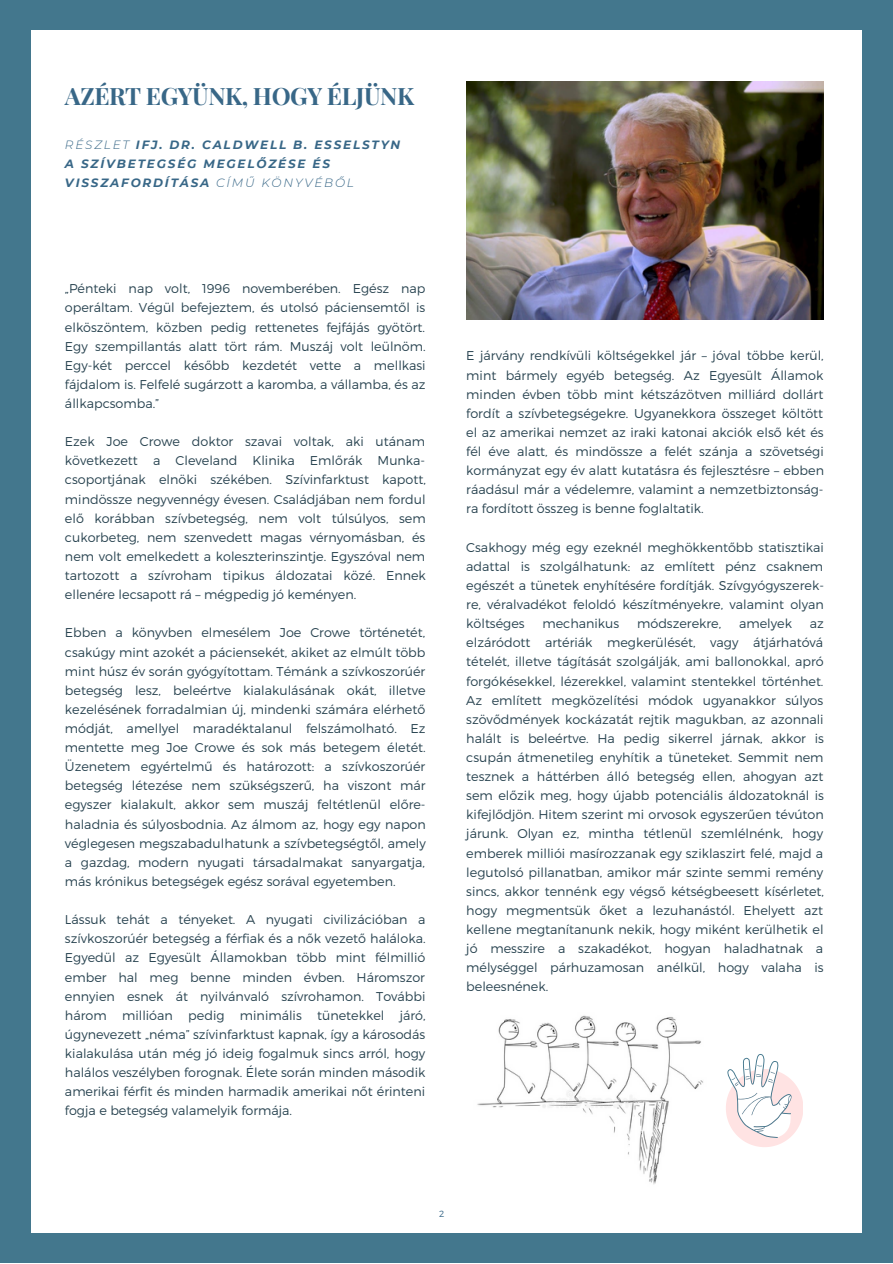
<style>
.page{position:relative;width:893px;height:1264px;background:#fff}
.page>*{position:absolute;margin:0;border:0;box-sizing:border-box;transform-origin:0 0}
.t1{font:700 24px "Playfair Display";letter-spacing:-.02em;color:#386787}
.t2{font:300 12.75px/19px "Montserrat";color:#284350;text-align:justify}
.t3{font:italic 700 12px/19px "Montserrat";letter-spacing:.15em;color:#386787}
.t4{font:300 9px "Montserrat";color:#386787}
.s1{font-weight:300}
</style>
<div class="page">
<div style="left:0;top:0;width:892px;height:1262px;background:#43778d"></div>
<div style="left:31px;top:30px;width:830px;height:1202px;background:#fff"></div>
<img style="left:466px;top:82px;width:357px;height:237px">
<img style="left:477px;top:1015px;width:226px;height:170px">
<svg style="left:726px;top:1054px;width:76px;height:93px"></svg>
<p class="t1" style="left:65px;top:79px;width:350px">AZÉRT EGYÜNK, HOGY ÉLJÜNK</p>
<p class="t3" style="left:65px;top:135px;width:337px"><span class="s1">RÉSZLET</span> IFJ. DR. CALDWELL B. ESSELSTYN</p>
<p class="t3" style="left:65px;top:154px;width:290px">A SZÍVBETEGSÉG MEGELŐZÉSE ÉS<br>VISSZAFORDÍTÁSA <span class="s1">CÍMŰ KÖNYVÉBŐL</span></p>
<p class="t2" style="left:65px;top:278px;width:362px">„Pénteki nap volt, 1996 novemberében. Egész nap operáltam. Végül befejeztem, és utolsó páciensemtől is elköszöntem, közben pedig rettenetes fejfájás gyötört.<br>Egy szempillantás alatt tört rám. Muszáj volt leülnöm.<br>Egy-két perccel később kezdetét vette a mellkasi fájdalom is. Felfelé sugárzott a karomba, a vállamba, és az állkapcsomba.”</p>
<p class="t2" style="left:65px;top:431px;width:362px">Ezek Joe Crowe doktor szavai voltak, aki utánam következett a Cleveland Klinika Emlőrák Munka&shy;csoportjának elnöki székében. Szívinfarktust kapott, mindössze negyvennégy évesen. Családjában nem fordul elő korábban szívbetegség, nem volt túlsúlyos, sem cukorbeteg, nem szenvedett magas vérnyomásban, és nem volt emelkedett a koleszterinszintje. Egyszóval nem tartozott a szívroham tipikus áldozatai közé. Ennek ellenére lecsapott rá – mégpedig jó keményen.</p>
<p class="t2" style="left:65px;top:622px;width:362px">Ebben a könyvben elmesélem Joe Crowe történetét, csakúgy mint azokét a páciensekét, akiket az elmúlt több mint húsz év során gyógyítottam. Témánk a szívkoszorúér betegség lesz, beleértve kialakulásának okát, illetve kezelésének forradalmian új, mindenki számára elérhető módját, amellyel maradéktalanul felszámolható. Ez mentette meg Joe Crowe és sok más betegem életét.<br>Üzenetem egyértelmű és határozott: a szívkoszorúér betegség létezése nem szükségszerű, ha viszont már egyszer kialakult, akkor sem muszáj feltétlenül előre&shy;haladnia és súlyosbodnia. Az álmom az, hogy egy napon véglegesen megszabadulhatunk a szívbetegségtől, amely a gazdag, modern nyugati társadalmakat sanyargatja, más krónikus betegségek egész sorával egyetemben.</p>
<p class="t2" style="left:65px;top:909px;width:362px">Lássuk tehát a tényeket. A nyugati civilizációban a szívkoszorúér betegség a férfiak és a nők vezető haláloka.<br>Egyedül az Egyesült Államokban több mint félmillió ember hal meg benne minden évben. Háromszor ennyien esnek át nyilvánvaló szívrohamon. További három millióan pedig minimális tünetekkel járó, úgynevezett „néma” szívinfarktust kapnak, így a károsodás kialakulása után még jó ideig fogalmuk sincs arról, hogy halálos veszélyben forognak. Élete során minden második amerikai férfit és minden harmadik amerikai nőt érinteni fogja e betegség valamelyik formája.</p>
<p class="t2" style="left:466px;top:346px;width:359px">E járvány rendkívüli költségekkel jár – jóval többe kerül, mint bármely egyéb betegség. Az Egyesült Államok minden évben több mint kétszázötven milliárd dollárt fordít a szívbetegségekre. Ugyanekkora összeget költött el az amerikai nemzet az iraki katonai akciók első két és fél éve alatt, és mindössze a felét szánja a szövetségi kormányzat egy év alatt kutatásra és fejlesztésre – ebben ráadásul már a védelemre, valamint a nemzetbiztonság&shy;ra fordított összeg is benne foglaltatik.</p>
<p class="t2" style="left:466px;top:537px;width:359px">Csakhogy még egy ezeknél meghökkentőbb statisztikai adattal is szolgálhatunk: az említett pénz csaknem egészét a tünetek enyhítésére fordítják. Szívgyógyszerek&shy;re, véralvadékot feloldó készítményekre, valamint olyan költséges</p>
<p class="t2" style="left:542px;top:613px;width:78px">mechanikus</p>
<p class="t2" style="left:637px;top:613px;width:86px">módszerekre,</p>
<p class="t2" style="left:739px;top:613px;width:54px">amelyek</p>
<p class="t2" style="left:466px;top:613px;width:359px;text-indent:343px">az elzáródott artériák megkerülését, vagy átjárhatóvá tételét, illetve tágítását szolgálják, ami ballonokkal, apró forgókésekkel, lézerekkel, valamint stentekkel történhet.<br>Az említett megközelítési módok ugyanakkor súlyos szövődmények kockázatát rejtik magukban, az azonnali halált is beleértve. Ha pedig sikerrel járnak, akkor is csupán átmenetileg enyhítik a tüneteket. Semmit nem tesznek a háttérben álló betegség ellen, ahogyan azt sem előzik meg, hogy újabb potenciális áldozatoknál is kifejlődjön. Hitem szerint mi orvosok egyszerűen tévúton járunk. Olyan ez, mintha tétlenül szemlélnénk, hogy emberek milliói masírozzanak egy sziklaszirt felé, majd a legutolsó pillanatban, amikor már szinte semmi remény sincs, akkor tennénk egy végső kétségbeesett kísérletet, hogy megmentsük őket a lezuhanástól. Ehelyett azt kellene megtanítanunk nekik, hogy miként kerülhetik el jó messzire a szakadékot, hogyan haladhatnak a mélységgel párhuzamosan anélkül, hogy valaha is beleesnének.</p>
<p class="t4" style="left:439px;top:1207px;width:7px">2</p>
</div>
